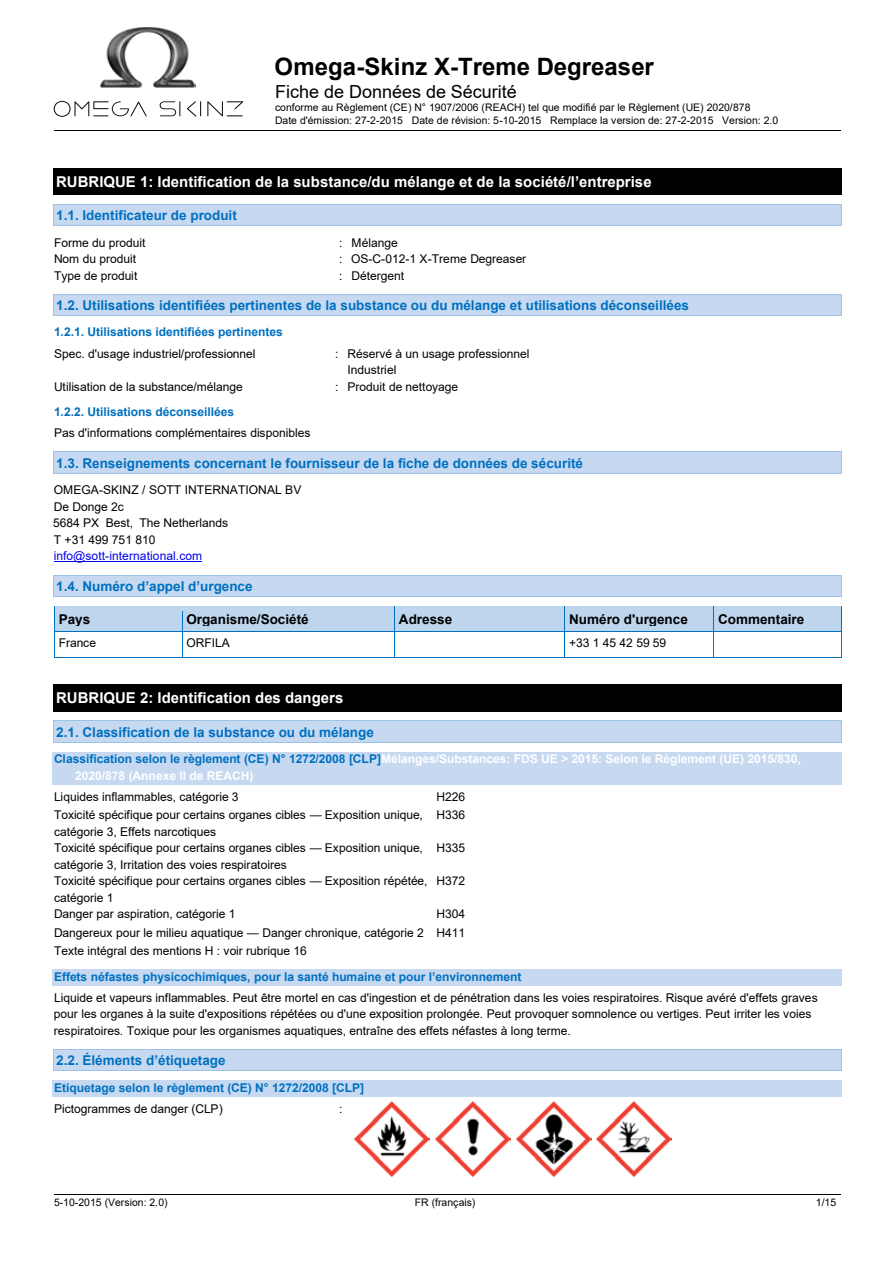
<style>
.page{position:relative;width:893px;height:1263px;background:#fff}
.page>*{position:absolute;margin:0;border:0;box-sizing:border-box;transform-origin:0 0}
.t1{font:700 24px "Arial";color:#000}
.t2{font:18px "Arial";color:#000}
.t3{font:700 15px "Arial";color:#fff}
.t4{font:700 13.5px "Arial";color:#0070c0}
.t5{font:700 13.5px "Arial";color:#000}
.t6{font:12px/16.5px "Arial";letter-spacing:-.005em;color:#000}
.t7{font:700 12px "Arial";letter-spacing:-.005em;color:#0070c0}
.t8{font:700 12px/16.5px "Arial";letter-spacing:-.005em;color:#fff}
.t9{font:12px "Arial";letter-spacing:.005em;color:#00e}
.t10{font:10.5px/12.1px "Arial";color:#000}
.s1{color:#0070c0}
</style>
<div class="page">
<hr style="left:54px;top:130px;width:221px;height:1px;background:#000">
<hr style="left:276px;top:130px;width:565px;height:1px;background:#000">
<hr style="left:54px;top:1194px;width:264px;height:1px;background:#000">
<hr style="left:318px;top:1194px;width:259px;height:1px;background:#000">
<hr style="left:578px;top:1194px;width:263px;height:1px;background:#000">
<div style="left:54px;top:168px;width:787px;height:27px;background:#000"></div>
<hr style="left:54px;top:195px;width:787px;height:1px;background:#000">
<svg style="left:841px;top:168px;width:1px;height:27px"></svg>
<div style="left:54px;top:205px;width:787px;height:21px;background:#c6d9f1"></div>
<hr style="left:54px;top:204px;width:787px;height:1px;background:#9cc2e5">
<hr style="left:54px;top:226px;width:787px;height:1px;background:#9cc2e5">
<svg style="left:841px;top:204px;width:1px;height:22px"></svg>
<div style="left:54px;top:295px;width:787px;height:21px;background:#c6d9f1"></div>
<hr style="left:54px;top:294px;width:787px;height:1px;background:#9cc2e5">
<hr style="left:54px;top:316px;width:787px;height:1px;background:#9cc2e5">
<svg style="left:841px;top:294px;width:1px;height:22px"></svg>
<div style="left:54px;top:452px;width:787px;height:21px;background:#c6d9f1"></div>
<hr style="left:54px;top:452px;width:787px;height:1px;background:#9cc2e5">
<hr style="left:54px;top:473px;width:787px;height:1px;background:#9cc2e5">
<svg style="left:841px;top:452px;width:1px;height:22px"></svg>
<div style="left:54px;top:575px;width:787px;height:21px;background:#c6d9f1"></div>
<hr style="left:54px;top:575px;width:787px;height:1px;background:#9cc2e5">
<hr style="left:54px;top:596px;width:787px;height:1px;background:#9cc2e5">
<svg style="left:841px;top:575px;width:1px;height:22px"></svg>
<div style="left:55px;top:607px;width:127px;height:24px;background:#bdd6ee"></div>
<div style="left:182px;top:607px;width:212px;height:24px;background:#bdd6ee"></div>
<div style="left:395px;top:607px;width:169px;height:24px;background:#bdd6ee"></div>
<div style="left:565px;top:607px;width:148px;height:24px;background:#bdd6ee"></div>
<div style="left:714px;top:607px;width:127px;height:24px;background:#bdd6ee"></div>
<hr style="left:55px;top:606px;width:127px;height:1px;background:#0070c0">
<hr style="left:182px;top:606px;width:212px;height:1px;background:#0070c0">
<hr style="left:395px;top:606px;width:169px;height:1px;background:#0070c0">
<hr style="left:565px;top:606px;width:148px;height:1px;background:#0070c0">
<hr style="left:714px;top:606px;width:127px;height:1px;background:#0070c0">
<hr style="left:55px;top:631px;width:127px;height:1px;background:#0070c0">
<hr style="left:182px;top:631px;width:212px;height:1px;background:#0070c0">
<hr style="left:395px;top:631px;width:169px;height:1px;background:#0070c0">
<hr style="left:565px;top:631px;width:148px;height:1px;background:#0070c0">
<hr style="left:714px;top:631px;width:127px;height:1px;background:#0070c0">
<svg style="left:54px;top:606px;width:1px;height:52px"></svg>
<hr style="left:55px;top:657px;width:127px;height:1px;background:#0070c0">
<svg style="left:182px;top:606px;width:1px;height:51px"></svg>
<hr style="left:182px;top:657px;width:212px;height:1px;background:#0070c0">
<svg style="left:394px;top:606px;width:1px;height:52px"></svg>
<hr style="left:395px;top:657px;width:169px;height:1px;background:#0070c0">
<svg style="left:564px;top:606px;width:1px;height:52px"></svg>
<hr style="left:565px;top:657px;width:148px;height:1px;background:#0070c0">
<svg style="left:713px;top:606px;width:1px;height:52px"></svg>
<hr style="left:714px;top:657px;width:127px;height:1px;background:#0070c0">
<svg style="left:841px;top:606px;width:1px;height:52px"></svg>
<div style="left:54px;top:685px;width:787px;height:26px;background:#000"></div>
<hr style="left:54px;top:684px;width:787px;height:1px;background:#000">
<hr style="left:54px;top:711px;width:787px;height:1px;background:#000">
<svg style="left:841px;top:684px;width:1px;height:28px"></svg>
<div style="left:54px;top:721px;width:787px;height:21px;background:#c6d9f1"></div>
<hr style="left:54px;top:721px;width:787px;height:1px;background:#9cc2e5">
<hr style="left:54px;top:742px;width:787px;height:1px;background:#9cc2e5">
<svg style="left:841px;top:721px;width:1px;height:22px"></svg>
<div style="left:52px;top:752px;width:789px;height:16px;background:#c6d9f1"></div>
<div style="left:52px;top:768px;width:789px;height:17px;background:#c6d9f1"></div>
<div style="left:52px;top:969px;width:789px;height:17px;background:#c6d9f1"></div>
<div style="left:54px;top:1050px;width:787px;height:21px;background:#c6d9f1"></div>
<hr style="left:54px;top:1049px;width:787px;height:1px;background:#9cc2e5">
<hr style="left:54px;top:1071px;width:787px;height:1px;background:#9cc2e5">
<svg style="left:841px;top:1049px;width:1px;height:22px"></svg>
<div style="left:52px;top:1080px;width:789px;height:17px;background:#c6d9f1"></div>
<img style="left:355px;top:1101px;width:75px;height:75px">
<img style="left:435px;top:1101px;width:75px;height:75px">
<img style="left:516px;top:1101px;width:75px;height:75px">
<img style="left:597px;top:1101px;width:75px;height:75px">
<hr style="left:54px;top:561px;width:147px;height:1px;background:#00e">
<svg style="left:54px;top:101px;width:189px;height:16px"></svg>
<img style="left:100px;top:27px;width:96px;height:61px">
<h1 class="t1" style="left:275px;top:50px;width:381px">Omega-Skinz X-Treme Degreaser</h1>
<h2 class="t2" style="left:275px;top:79px;width:243px">Fiche de Données de Sécurité</h2>
<p class="t10" style="left:275px;top:102px;width:505px">conforme au Règlement (CE) N° 1907/2006 (REACH) tel que modifié par le Règlement (UE) 2020/878<br>Date d'émission: 27-2-2015 Date de révision: 5-10-2015 Remplace la version de: 27-2-2015 Version: 2.0</p>
<p class="t3" style="left:56px;top:171px;width:597px">RUBRIQUE 1: Identification de la substance/du mélange et de la société/l’entreprise</p>
<p class="t4" style="left:56px;top:206px;width:182px">1.1. Identificateur de produit</p>
<p class="t6" style="left:54px;top:234px;width:93px">Forme du produit</p>
<p class="t6" style="left:339px;top:234px;width:60px">: Mélange</p>
<p class="t6" style="left:54px;top:251px;width:84px">Nom du produit</p>
<p class="t6" style="left:339px;top:251px;width:5px">:</p>
<p class="t6" style="left:54px;top:267px;width:85px">Type de produit</p>
<p class="t6" style="left:339px;top:267px;width:67px">: Détergent</p>
<p class="t4" style="left:56px;top:296px;width:634px">1.2. Utilisations identifiées pertinentes de la substance ou du mélange et utilisations déconseillées</p>
<p class="t7" style="left:54px;top:324px;width:230px">1.2.1. Utilisations identifiées pertinentes</p>
<p class="t6" style="left:54px;top:345px;width:203px">Spec. d'usage industriel/professionnel</p>
<p class="t6" style="left:347px;top:345px;width:184px;text-indent:-12px">: Réservé à un usage professionnel<br>Industriel</p>
<p class="t6" style="left:54px;top:378px;width:190px">Utilisation de la substance/mélange</p>
<p class="t6" style="left:335px;top:378px;width:125px">: Produit de nettoyage</p>
<p class="t7" style="left:54px;top:404px;width:182px">1.2.2. Utilisations déconseillées</p>
<p class="t6" style="left:54px;top:425px;width:258px">Pas d'informations complémentaires disponibles</p>
<p class="t4" style="left:56px;top:453px;width:528px">1.3. Renseignements concernant le fournisseur de la fiche de données de sécurité</p>
<p class="t6" style="left:351px;top:251px;width:177px">OS-C-012-1 X-Treme Degreaser</p>
<p class="t6" style="left:53px;top:481px;width:250px">OMEGA-SKINZ / SOTT INTERNATIONAL BV<br>De Donge 2c<br>5684 PX Best, The Netherlands<br>T +31 499 751 810</p>
<p class="t9" style="left:54px;top:548px;width:150px">info@sott-international.com</p>
<p class="t4" style="left:56px;top:576px;width:198px">1.4. Numéro d’appel d’urgence</p>
<p class="t5" style="left:59px;top:609px;width:33px">Pays</p>
<p class="t5" style="left:186px;top:609px;width:124px">Organisme/Société</p>
<p class="t5" style="left:399px;top:609px;width:55px">Adresse</p>
<p class="t5" style="left:569px;top:609px;width:120px">Numéro d'urgence</p>
<p class="t5" style="left:718px;top:609px;width:88px">Commentaire</p>
<p class="t6" style="left:59px;top:635px;width:39px">France</p>
<p class="t6" style="left:186px;top:635px;width:45px">ORFILA</p>
<p class="t6" style="left:569px;top:635px;width:99px">+33 1 45 42 59 59</p>
<p class="t3" style="left:56px;top:688px;width:289px">RUBRIQUE 2: Identification des dangers</p>
<p class="t4" style="left:56px;top:722px;width:319px">2.1. Classification de la substance ou du mélange</p>
<p class="t8" style="left:75px;top:751px;width:727px;text-indent:-21px"><span class="s1">Classification selon le règlement (CE) N° 1272/2008 [CLP]</span>Mélanges/Substances: FDS UE &gt; 2015: Selon le Règlement (UE) 2015/830,<br>2020/878 (Annexe II de REACH)</p>
<p class="t6" style="left:54px;top:788px;width:186px">Liquides inflammables, catégorie 3</p>
<p class="t6" style="left:437px;top:788px;width:30px">H226</p>
<p class="t6" style="left:54px;top:806px;width:370px">Toxicité spécifique pour certains organes cibles — Exposition unique, catégorie 3, Effets narcotiques</p>
<p class="t6" style="left:437px;top:806px;width:30px">H336</p>
<p class="t6" style="left:54px;top:839px;width:370px">Toxicité spécifique pour certains organes cibles — Exposition unique, catégorie 3, Irritation des voies respiratoires</p>
<p class="t6" style="left:437px;top:840px;width:30px">H335</p>
<p class="t6" style="left:54px;top:873px;width:375px">Toxicité spécifique pour certains organes cibles — Exposition répétée, catégorie 1</p>
<p class="t6" style="left:437px;top:873px;width:30px">H372</p>
<p class="t6" style="left:54px;top:906px;width:183px">Danger par aspiration, catégorie 1</p>
<p class="t6" style="left:54px;top:905px;width:413px;line-height:18.3px;text-align:justify;text-indent:383px">H304<br>Dangereux pour le milieu aquatique — Danger chronique, catégorie 2 H411<br>Texte intégral des mentions H : voir rubrique 16</p>
<p class="t7" style="left:54px;top:968px;width:469px">Effets néfastes physicochimiques, pour la santé humaine et pour l’environnement</p>
<p class="t6" style="left:54px;top:989px;width:765px">Liquide et vapeurs inflammables. Peut être mortel en cas d'ingestion et de pénétration dans les voies respiratoires. Risque avéré d'effets graves pour les organes à la suite d'expositions répétées ou d'une exposition prolongée. Peut provoquer somnolence ou vertiges. Peut irriter les voies respiratoires. Toxique pour les organismes aquatiques, entraîne des effets néfastes à long terme.</p>
<p class="t4" style="left:56px;top:1051px;width:171px">2.2. Éléments d’étiquetage</p>
<p class="t7" style="left:54px;top:1079px;width:312px">Etiquetage selon le règlement (CE) N° 1272/2008 [CLP]</p>
<p class="t6" style="left:54px;top:1100px;width:170px">Pictogrammes de danger (CLP)</p>
<p class="t6" style="left:339px;top:1100px;width:5px">:</p>
<p class="t10" style="left:54px;top:1196px;width:115px">5-10-2015 (Version: 2.0)</p>
<p class="t10" style="left:415px;top:1196px;width:62px">FR (français)</p>
<p class="t10" style="left:816px;top:1196px;width:22px">1/15</p>
</div>
